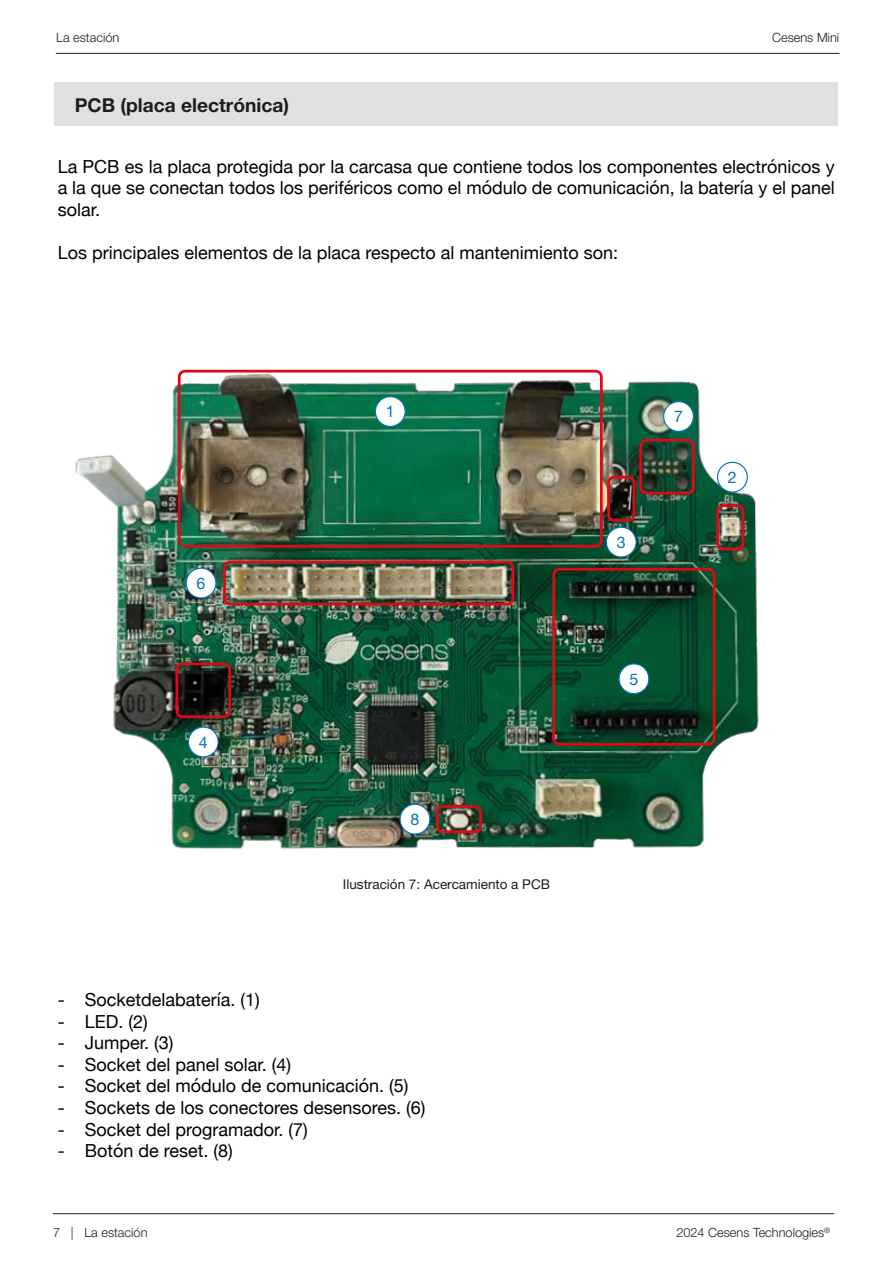
<style>
.page{position:relative;width:893px;height:1263px;background:#fff}
.page>*{position:absolute;margin:0;border:0;box-sizing:border-box;transform-origin:0 0}
.t1{font:700 19.2px "Helvetica Neue LT Pro";color:#1d1e1b}
.t2{font:18px/21.6px "Helvetica Neue";color:#000;text-align:justify}
.t3{font:16.05px "Helvetica Neue LT Pro";color:#0073bb}
.t4{font:13.5px "Helvetica Neue LT Pro";color:#1d1e1b}
.t5{font:300 12.75px "Helvetica Neue LT Pro";color:#1d1e1b}
</style>
<div class="page">
<hr style="left:56px;top:53px;width:783px;height:1px;background:#1d1e1b">
<hr style="left:53px;top:1213px;width:781px;height:1px;background:#1d1e1b">
<img style="left:75px;top:369px;width:684px;height:480px">
<div style="left:178px;top:370px;width:425px;height:178px;border:3px solid #e30614;border-radius:6px"></div>
<div style="left:552px;top:568px;width:163px;height:178px;border:3px solid #e30614;border-radius:6px"></div>
<div style="left:607px;top:476px;width:28px;height:46px;border:3px solid #e30614;border-radius:6px"></div>
<div style="left:716px;top:504px;width:28px;height:46px;border:3px solid #e30614;border-radius:6px"></div>
<div style="left:436px;top:805px;width:46px;height:28px;border:3px solid #e30614;border-radius:6px"></div>
<div style="left:639px;top:439px;width:56px;height:55px;border:3px solid #e30614;border-radius:6px"></div>
<div style="left:176px;top:662px;width:55px;height:56px;border:3px solid #e30614;border-radius:6px"></div>
<div style="left:223px;top:561px;width:291px;height:44px;border:3px solid #e30614;border-radius:6px"></div>
<div style="left:400px;top:804px;width:30px;height:30px;background:#fff;border-radius:50%"></div>
<div style="left:399px;top:804px;width:31px;height:31px;border:1px solid #0073bb;border-radius:50%"></div>
<div style="left:619px;top:664px;width:30px;height:30px;background:#fff;border-radius:50%"></div>
<div style="left:618px;top:663px;width:31px;height:31px;border:1px solid #0073bb;border-radius:50%"></div>
<div style="left:717px;top:462px;width:30px;height:30px;background:#fff;border-radius:50%"></div>
<div style="left:717px;top:462px;width:31px;height:31px;border:1px solid #0073bb;border-radius:50%"></div>
<div style="left:375px;top:397px;width:30px;height:29px;background:#fff;border-radius:50%"></div>
<div style="left:375px;top:396px;width:31px;height:31px;border:1px solid #0073bb;border-radius:50%"></div>
<div style="left:664px;top:402px;width:29px;height:29px;background:#fff;border-radius:50%"></div>
<div style="left:663px;top:401px;width:31px;height:31px;border:1px solid #0073bb;border-radius:50%"></div>
<div style="left:606px;top:527px;width:30px;height:30px;background:#fff;border-radius:50%"></div>
<div style="left:606px;top:527px;width:31px;height:30px;border:1px solid #0073bb;border-radius:50%"></div>
<div style="left:186px;top:568px;width:30px;height:30px;background:#fff;border-radius:50%"></div>
<div style="left:186px;top:568px;width:30px;height:30px;border:1px solid #0073bb;border-radius:50%"></div>
<div style="left:188px;top:727px;width:30px;height:30px;background:#fff;border-radius:50%"></div>
<div style="left:188px;top:726px;width:31px;height:31px;border:1px solid #0073bb;border-radius:50%"></div>
<div style="left:55px;top:82px;width:783px;height:44px;background:#e1e0e0"></div>
<p class="t5" style="left:56px;top:29px;width:65px">La estación</p>
<p class="t5" style="left:772px;top:29px;width:69px">Cesens Mini</p>
<p class="t1" style="left:75px;top:93px;width:216px">PCB (placa electrónica)</p>
<p class="t2" style="left:58px;top:157px;width:779px">La PCB es la placa protegida por la carcasa que contiene todos los componentes electrónicos y a la que se conectan todos los periféricos como el módulo de comunicación, la batería y el panel solar.</p>
<p class="t2" style="left:58px;top:243px;width:562px">Los principales elementos de la placa respecto al mantenimiento son:</p>
<p class="t3" style="left:386px;top:402px;width:10px">1</p>
<p class="t3" style="left:674px;top:407px;width:10px">7</p>
<p class="t3" style="left:196px;top:574px;width:10px">6</p>
<p class="t3" style="left:199px;top:733px;width:10px">4</p>
<p class="t3" style="left:410px;top:810px;width:10px">8</p>
<p class="t4" style="left:343px;top:876px;width:209px">Ilustración 7: Acercamiento a PCB</p>
<p class="t2" style="left:58px;top:990px;width:204px">- Socketdelabatería. (1)</p>
<p class="t2" style="left:58px;top:1011px;width:92px">- LED. (2)</p>
<p class="t2" style="left:58px;top:1033px;width:117px">- Jumper. (3)</p>
<p class="t2" style="left:58px;top:1054px;width:235px">- Socket del panel solar. (4)</p>
<p class="t2" style="left:58px;top:1076px;width:352px">- Socket del módulo de comunicación. (5)</p>
<p class="t2" style="left:58px;top:1098px;width:369px">- Sockets de los conectores desensores. (6)</p>
<p class="t2" style="left:58px;top:1119px;width:252px">- Socket del programador. (7)</p>
<p class="t2" style="left:58px;top:1141px;width:177px">- Botón de reset. (8)</p>
<p class="t3" style="left:617px;top:533px;width:10px">3</p>
<p class="t3" style="left:629px;top:669px;width:10px">5</p>
<p class="t3" style="left:728px;top:468px;width:10px">2</p>
<p class="t5" style="left:53px;top:1225px;width:96px">7 | La estación</p>
<p class="t5" style="left:676px;top:1225px;width:155px">2024 Cesens Technologies<sup>®</sup></p>
</div>
